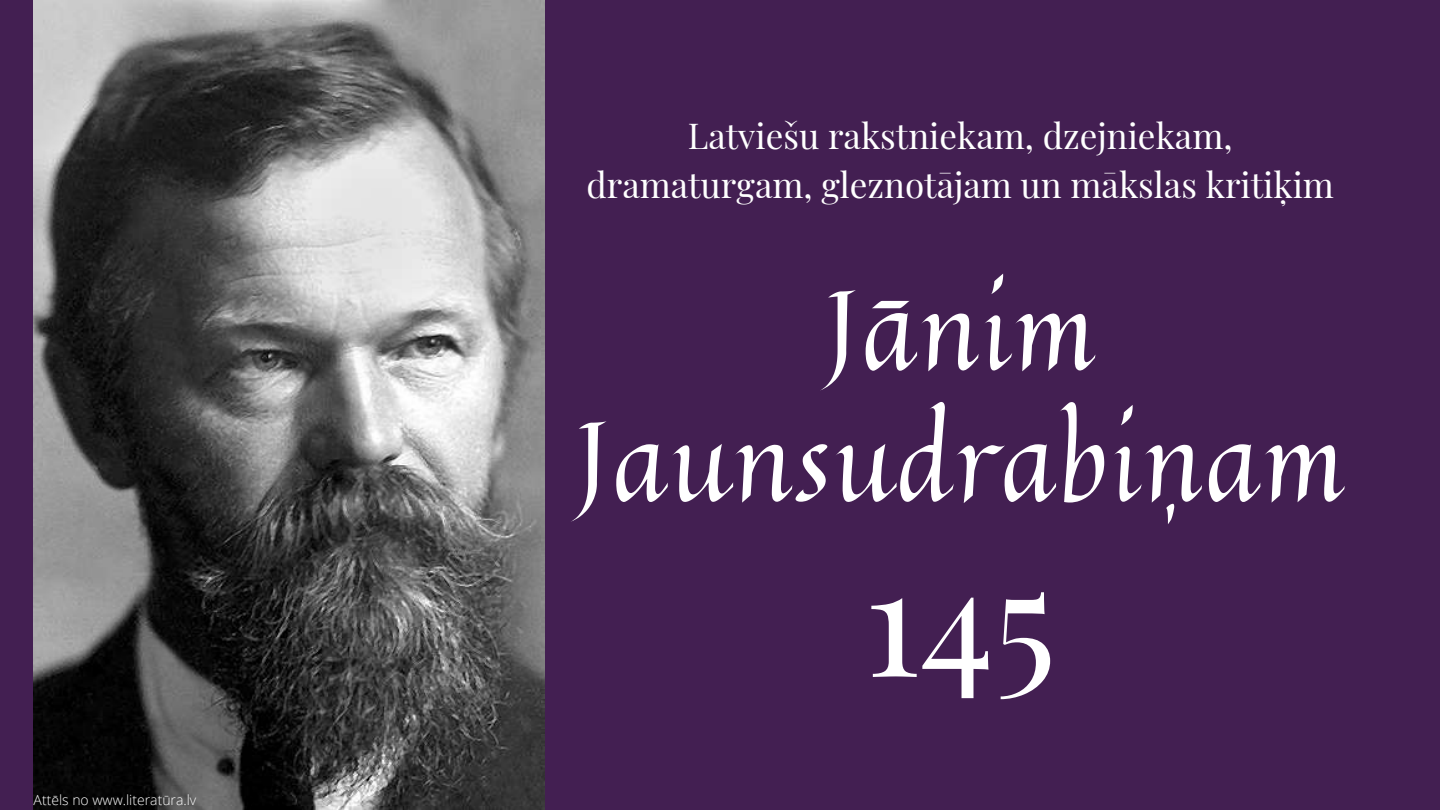
<style>
.page{position:relative;width:1440px;height:810px;background:#431f52}
.page>*{position:absolute;margin:0;border:0;box-sizing:border-box;transform-origin:0 0}
.t1{font:150px "Playfair Display";color:#fff}
.t2{font:110px/131.2px "Quintessential";letter-spacing:.03em;color:#fff;text-align:center}
.t3{font:35px/48.8px "Playfair Display";color:#fff;text-align:center}
.t4{font:300 14px "Open Sans";color:#fff}
</style>
<div class="page">
<img style="left:33px;top:0;width:512px;height:810px">
<p class="t4" style="left:34px;top:790px;width:164px">Attēls no www.literatūra.lv</p>
<p class="t3" style="left:586px;top:110px;width:749px">Latviešu rakstniekam, dzejniekam, dramaturgam, gleznotājam un mākslas kritiķim</p>
<h2 class="t2" style="left:576px;top:262px;width:770px">Jānim<br>Jaunsudrabiņam</h2>
<h1 class="t1" style="left:864px;top:515px;width:193px">145</h1>
</div>
